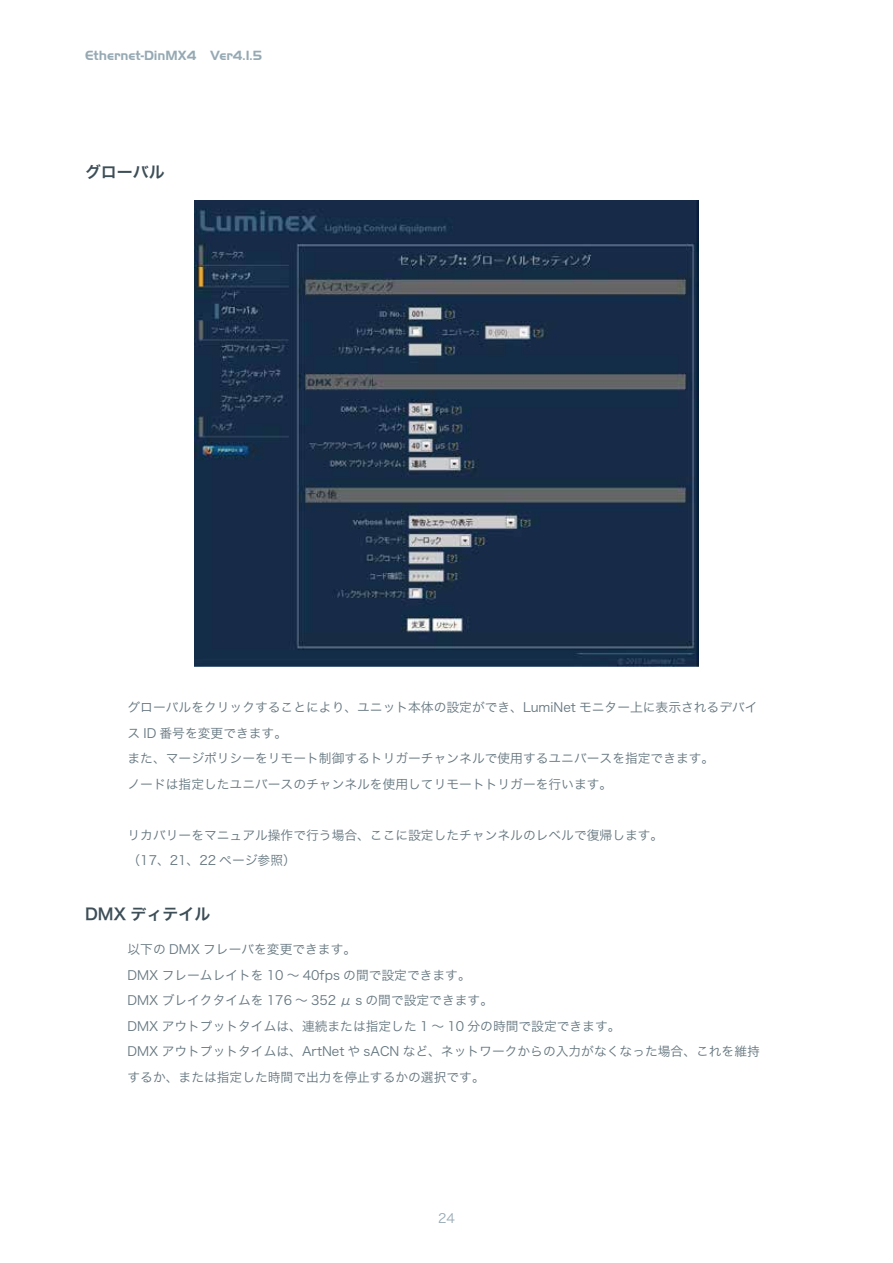
<style>
.page{position:relative;width:893px;height:1263px;background:#fff}
.page>*{position:absolute;margin:0;border:0;box-sizing:border-box;transform-origin:0 0}
.t1{font:15.9px "Hira Kaku Pro W6";color:#3d4e57}
.t2{font:700 13.8px "Handel Got D";color:#96a9b3}
.t3{font:12.75px/25.5px "Hira Kaku Pro W3";color:#63757e}
.t4{font:12.75px "Hira Kaku Pro W3";color:#96a9b3}
</style>
<div class="page">
<img style="left:194px;top:201px;width:505px;height:466px">
<p class="t2" style="left:85px;top:48px;width:179px">Ethernet-DinMX4 Ver4.1.5</p>
<p class="t1" style="left:85px;top:157px;width:81px">グローバル</p>
<p class="t3" style="left:128px;top:694px;width:632px">グローバルをクリックすることにより、ユニット本体の設定ができ、LumiNet モニター上に表示されるデバイス ID 番号を変更できます。<br>また、マージポリシーをリモート制御するトリガーチャンネルで使用するユニバースを指定できます。<br>ノードは指定したユニバースのチャンネルを使用してリモートトリガーを行います。</p>
<p class="t3" style="left:128px;top:821px;width:537px">リカバリーをマニュアル操作で行う場合、ここに設定したチャンネルのレベルで復帰します。（17、21、22 ページ参照）</p>
<p class="t1" style="left:85px;top:899px;width:127px">DMX ディテイル</p>
<p class="t3" style="left:128px;top:936px;width:634px">以下の DMX フレーバを変更できます。<br>DMX フレームレイトを 10 ～ 40fps の間で設定できます。<br>DMX ブレイクタイムを 176 ～ 352 μ s の間で設定できます。<br>DMX アウトプットタイムは、連続または指定した 1 ～ 10 分の時間で設定できます。<br>DMX アウトプットタイムは、ArtNet や sACN など、ネットワークからの入力がなくなった場合、これを維持するか、または指定した時間で出力を停止するかの選択です。</p>
<p class="t4" style="left:438px;top:1207px;width:18px">24</p>
</div>
